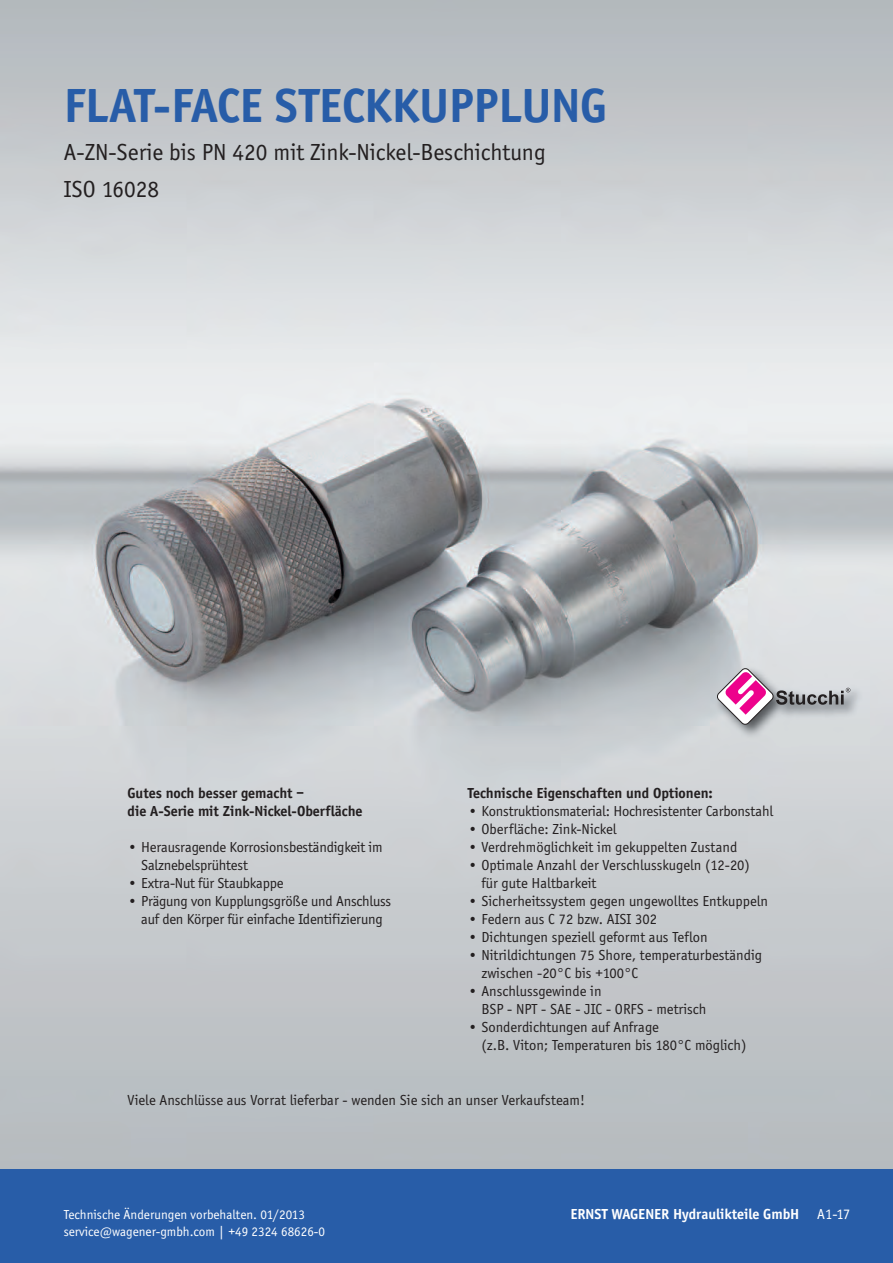
<style>
.page{position:relative;width:893px;height:1263px;background:#fff}
.page>*{position:absolute;margin:0;border:0;box-sizing:border-box;transform-origin:0 0}
.t1{font:700 49.5px "Officina Sans";color:#285da8}
.t2{font:24px/37.5px "Officina Sans";color:#231f20}
.t3{font:15px/18px "Officina Sans";color:#231f20}
.t4{font:700 15px/18px "Officina Sans";color:#231f20}
.t5{font:700 15px "Officina Sans";color:#fff}
.t6{font:13.5px "Officina Sans";color:#fff}
.s1{font-weight:400}
</style>
<div class="page">
<img style="left:0;top:0;width:893px;height:1169px">
<img style="left:711px;top:631px;width:159px;height:144px">
<svg style="left:717px;top:668px;width:133px;height:58px;background:#c4afbf"></svg>
<div style="left:0;top:1169px;width:893px;height:94px;background:#285da8"></div>
<h1 class="t1" style="left:64px;top:76px;width:545px">FLAT-FACE STECKKUPPLUNG</h1>
<h2 class="t2" style="left:64px;top:133px;width:483px">A-ZN-Serie bis PN 420 mit Zink-Nickel-Beschichtung<br>ISO 16028</h2>
<p class="t4" style="left:128px;top:784px;width:236px">Gutes noch besser gemacht –<br>die A-Serie mit Zink-Nickel-Oberfläche</p>
<p class="t3" style="left:141px;top:838px;width:243px;text-indent:-14px">• Herausragende Korrosionsbeständigkeit im<br>Salznebelsprühtest</p>
<p class="t3" style="left:128px;top:874px;width:158px">• Extra-Nut für Staubkappe</p>
<p class="t3" style="left:128px;top:892px;width:265px;text-align:center">• Prägung von Kupplungsgröße und Anschluss auf den Körper für einfache Identifizierung</p>
<p class="t4" style="left:468px;top:784px;width:247px">Technische Eigenschaften und Optionen:</p>
<p class="t3" style="left:468px;top:802px;width:307px">• Konstruktionsmaterial: Hochresistenter Carbonstahl</p>
<p class="t3" style="left:468px;top:820px;width:150px">• Oberfläche: Zink-Nickel</p>
<p class="t3" style="left:468px;top:838px;width:271px">• Verdrehmöglichkeit im gekuppelten Zustand</p>
<p class="t3" style="left:481px;top:856px;width:270px;text-indent:-14px">• Optimale Anzahl der Verschlusskugeln (12-20) für gute Haltbarkeit</p>
<p class="t3" style="left:468px;top:892px;width:302px">• Sicherheitssystem gegen ungewolltes Entkuppeln</p>
<p class="t3" style="left:468px;top:910px;width:191px">• Federn aus C 72 bzw. AISI 302</p>
<p class="t3" style="left:468px;top:928px;width:241px">• Dichtungen speziell geformt aus Teflon</p>
<p class="t3" style="left:481px;top:946px;width:282px;text-indent:-14px">• Nitrildichtungen 75 Shore, temperaturbeständig zwischen -20°C bis +100°C</p>
<p class="t3" style="left:481px;top:982px;width:226px;text-indent:-14px">• Anschlussgewinde in<br>BSP - NPT - SAE - JIC - ORFS - metrisch</p>
<p class="t3" style="left:481px;top:1018px;width:267px;text-indent:-14px">• Sonderdichtungen auf Anfrage<br>(z.B. Viton; Temperaturen bis 180°C möglich)</p>
<p class="t3" style="left:128px;top:1091px;width:459px">Viele Anschlüsse aus Vorrat lieferbar - wenden Sie sich an unser Verkaufsteam!</p>
<p class="t6" style="left:64px;top:1206px;width:243px">Technische Änderungen vorbehalten. 01/2013</p>
<p class="t5" style="left:570px;top:1205px;width:282px">ERNST WAGENER Hydraulikteile GmbH <span class="s1">A1-17</span></p>
<p class="t6" style="left:64px;top:1223px;width:263px">service@wagener-gmbh.com | +49 2324 68626-0</p>
</div>
